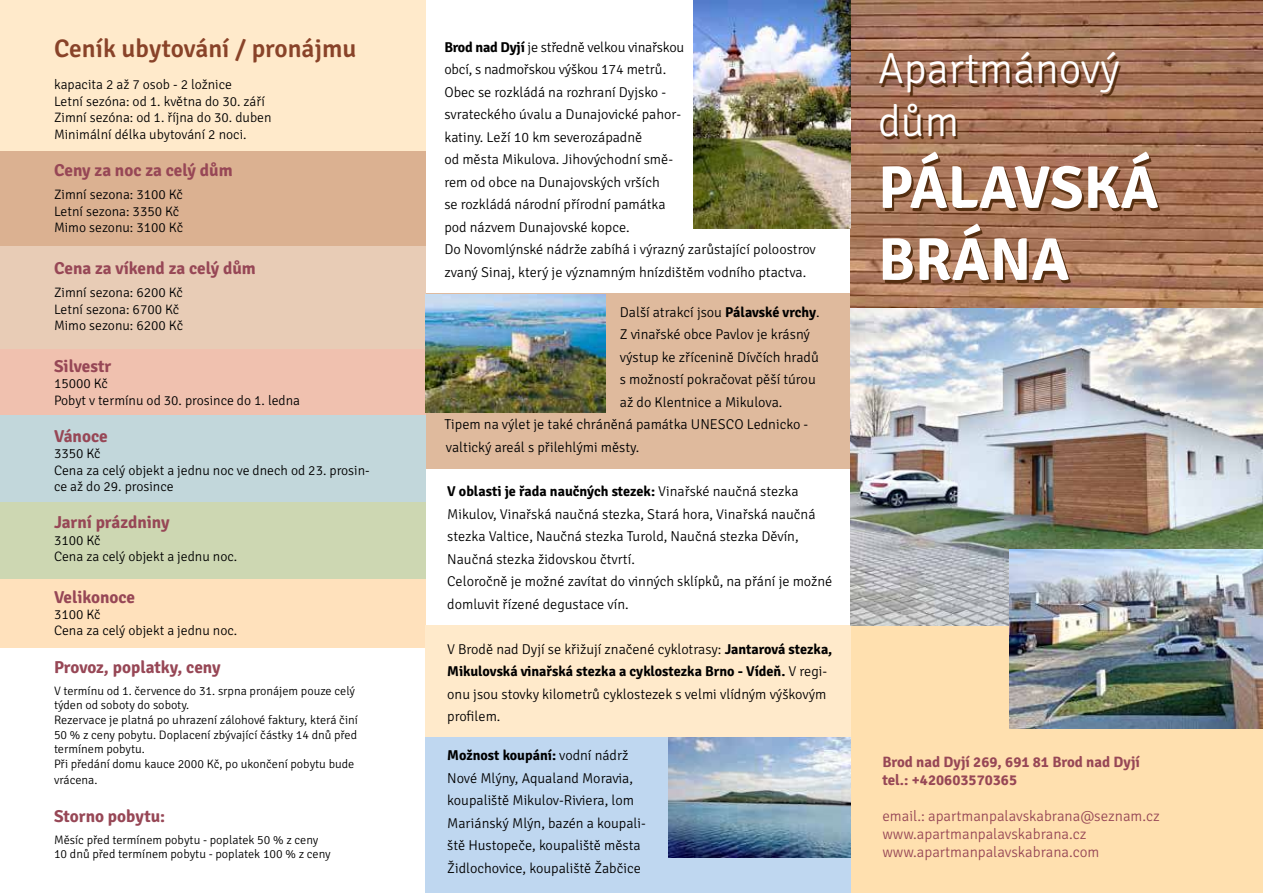
<style>
.page{position:relative;width:1263px;height:893px;background:#fff}
.page>*{position:absolute;margin:0;border:0;box-sizing:border-box;transform-origin:0 0}
.t1{font:700 60px/72px "Signika Negative";color:#fff}
.t2{font:300 43.5px/52.2px "Signika Negative";color:#fff}
.t3{font:600 25.5px "Signika Negative";color:#894329}
.t4{font:700 17.25px "Signika Negative";color:#974756}
.t5{font:300 15px/18px "Signika Negative";color:#974756}
.t6{font:700 15px/18px "Signika Negative";color:#974756}
.t7{font:300 14.25px/22.5px "Signika Negative";color:#000}
.t8{font:300 13.65px/16.5px "Signika Negative";color:#000}
.t9{font:300 12.3px/14.7px "Signika Negative";color:#000}
.s1{font-weight:700}
</style>
<div class="page">
<div style="left:0;top:148px;width:425px;height:99px;background:#dbb191"></div>
<div style="left:424px;top:293px;width:426px;height:176px;background:#dfba9d"></div>
<div style="left:0;top:0;width:425px;height:150px;background:#ffeacb"></div>
<div style="left:851px;top:624px;width:412px;height:269px;background:#ffe0af"></div>
<div style="left:0;top:578px;width:425px;height:70px;background:#ffe1bc"></div>
<div style="left:425px;top:625px;width:425px;height:113px;background:#ffeacb"></div>
<div style="left:0;top:347px;width:425px;height:70px;background:#f0c1af"></div>
<div style="left:0;top:415px;width:425px;height:87px;background:#c2d7db"></div>
<img style="left:850px;top:0;width:413px;height:309px">
<div style="left:0;top:502px;width:425px;height:76px;background:#cdd7b2"></div>
<img style="left:850px;top:309px;width:413px;height:316px">
<div style="left:0;top:247px;width:425px;height:102px;background:#e8ccb6"></div>
<img style="left:1010px;top:550px;width:253px;height:178px">
<div style="left:425px;top:737px;width:425px;height:156px;background:#bfd7f0"></div>
<img style="left:425px;top:294px;width:181px;height:119px">
<img style="left:668px;top:737px;width:182px;height:120px">
<img style="left:693px;top:0;width:157px;height:229px">
<h3 class="t3" style="left:54px;top:30px;width:304px">Ceník ubytování / pronájmu</h3>
<p class="t8" style="left:54px;top:76px;width:219px">kapacita 2 až 7 osob - 2 ložnice<br>Letní sezóna: od 1. května do 30. září Zimní sezóna: od 1. října do 30. duben Minimální délka ubytování 2 noci.</p>
<p class="t4" style="left:54px;top:158px;width:180px">Ceny za noc za celý dům</p>
<p class="t8" style="left:54px;top:186px;width:131px">Zimní sezona: 3100 Kč<br>Letní sezona: 3350 Kč<br>Mimo sezonu: 3100 Kč</p>
<p class="t4" style="left:54px;top:256px;width:203px">Cena za víkend za celý dům</p>
<p class="t8" style="left:54px;top:284px;width:131px">Zimní sezona: 6200 Kč<br>Letní sezona: 6700 Kč<br>Mimo sezonu: 6200 Kč</p>
<p class="t4" style="left:54px;top:354px;width:59px">Silvestr</p>
<p class="t8" style="left:54px;top:374px;width:248px">15000 Kč<br>Pobyt v termínu od 30. prosince do 1. ledna</p>
<p class="t4" style="left:54px;top:424px;width:55px">Vánoce</p>
<p class="t8" style="left:54px;top:444px;width:317px">3350 Kč<br>Cena za celý objekt a jednu noc ve dnech od 23. prosin&shy;ce až do 29. prosince</p>
<p class="t4" style="left:54px;top:510px;width:117px">Jarní prázdniny</p>
<p class="t8" style="left:54px;top:531px;width:185px">3100 Kč<br>Cena za celý objekt a jednu noc.</p>
<p class="t4" style="left:54px;top:584px;width:83px">Velikonoce</p>
<p class="t8" style="left:54px;top:605px;width:185px">3100 Kč<br>Cena za celý objekt a jednu noc.</p>
<p class="t4" style="left:54px;top:654px;width:168px">Provoz, poplatky, ceny</p>
<p class="t9" style="left:54px;top:682px;width:305px">V termínu od 1. července do 31. srpna pronájem pouze celý týden od soboty do soboty.<br>Rezervace je platná po uhrazení zálohové faktury, která činí 50 % z ceny pobytu. Doplacení zbývající částky 14 dnů před termínem pobytu.<br>Při předání domu kauce 2000 Kč, po ukončení pobytu bude</p>
<p class="t9" style="left:54px;top:772px;width:45px">vrácena.</p>
<p class="t4" style="left:54px;top:803px;width:113px">Storno pobytu:</p>
<p class="t9" style="left:54px;top:831px;width:278px">Měsíc před termínem pobytu - poplatek 50 % z ceny<br>10 dnů před termínem pobytu - poplatek 100 % z ceny</p>
<p class="t7" style="left:444px;top:35px;width:373px"><span class="s1">Brod nad Dyjí</span> je středně velkou vinařskou<br>obcí, s nadmořskou výškou 174 metrů.<br>Obec se rozkládá na rozhraní Dyjsko -<br>svrateckého úvalu a Dunajovické pahor-<br>katiny. Leží 10 km severozápadně<br>od města Mikulova. Jihovýchodní smě-<br>rem od obce na Dunajovských vrších<br>se rozkládá národní přírodní památka<br>pod názvem Dunajovské kopce.<br>Do Novomlýnské nádrže zabíhá i výrazný zarůstající poloostrov zvaný Sinaj, který je významným hnízdištěm vodního ptactva.</p>
<p class="t7" style="left:620px;top:300px;width:201px">Další atrakcí jsou <span class="s1">Pálavské vrchy</span>.</p>
<p class="t7" style="left:620px;top:322px;width:191px">Z vinařské obce Pavlov je krásný</p>
<p class="t7" style="left:620px;top:345px;width:200px">výstup ke zřícenině Dívčích hradů</p>
<p class="t7" style="left:620px;top:367px;width:197px">s možností pokračovat pěší túrou</p>
<p class="t7" style="left:620px;top:390px;width:164px">až do Klentnice a Mikulova.</p>
<p class="t7" style="left:444px;top:412px;width:365px">Tipem na výlet je také chráněná památka UNESCO Lednicko -</p>
<p class="t7" style="left:446px;top:435px;width:195px">valtický areál s přilehlými městy.</p>
<p class="t7" style="left:447px;top:479px;width:387px"><span class="s1">V oblasti je řada naučných stezek:</span> Vinařské naučná stezka Mikulov, Vinařská naučná stezka, Stará hora, Vinařská naučná stezka Valtice, Naučná stezka Turold, Naučná stezka Děvín, Naučná stezka židovskou čtvrtí.<br>Celoročně je možné zavítat do vinných sklípků, na přání je možné domluvit řízené degustace vín.</p>
<p class="t7" style="left:447px;top:637px;width:387px">V Brodě nad Dyjí se křižují značené cyklotrasy: <span class="s1">Jantarová stezka, Mikulovská vinařská stezka a cyklostezka Brno - Vídeň.</span> V regi&shy;onu jsou stovky kilometrů cyklostezek s velmi vlídným výškovým profilem.</p>
<p class="t7" style="left:447px;top:743px;width:200px"><span class="s1">Možnost koupání:</span> vodní nádrž<br>Nové Mlýny, Aqualand Moravia, koupaliště Mikulov-Riviera, lom<br>Mariánský Mlýn, bazén a koupali&shy;ště Hustopeče, koupaliště města<br>Židlochovice, koupaliště Žabčice</p>
<h2 class="t2" style="left:878px;top:40px;width:243px">Apartmánový dům</h2>
<h1 class="t1" style="left:878px;top:148px;width:282px">PÁLAVSKÁ<br>BRÁNA</h1>
<p class="t6" style="left:882px;top:752px;width:259px">Brod nad Dyjí 269, 691 81 Brod nad Dyjí tel.: +420603570365</p>
<p class="t5" style="left:882px;top:806px;width:279px">email.: apartmanpalavskabrana@seznam.cz www.apartmanpalavskabrana.cz www.apartmanpalavskabrana.com</p>
</div>
